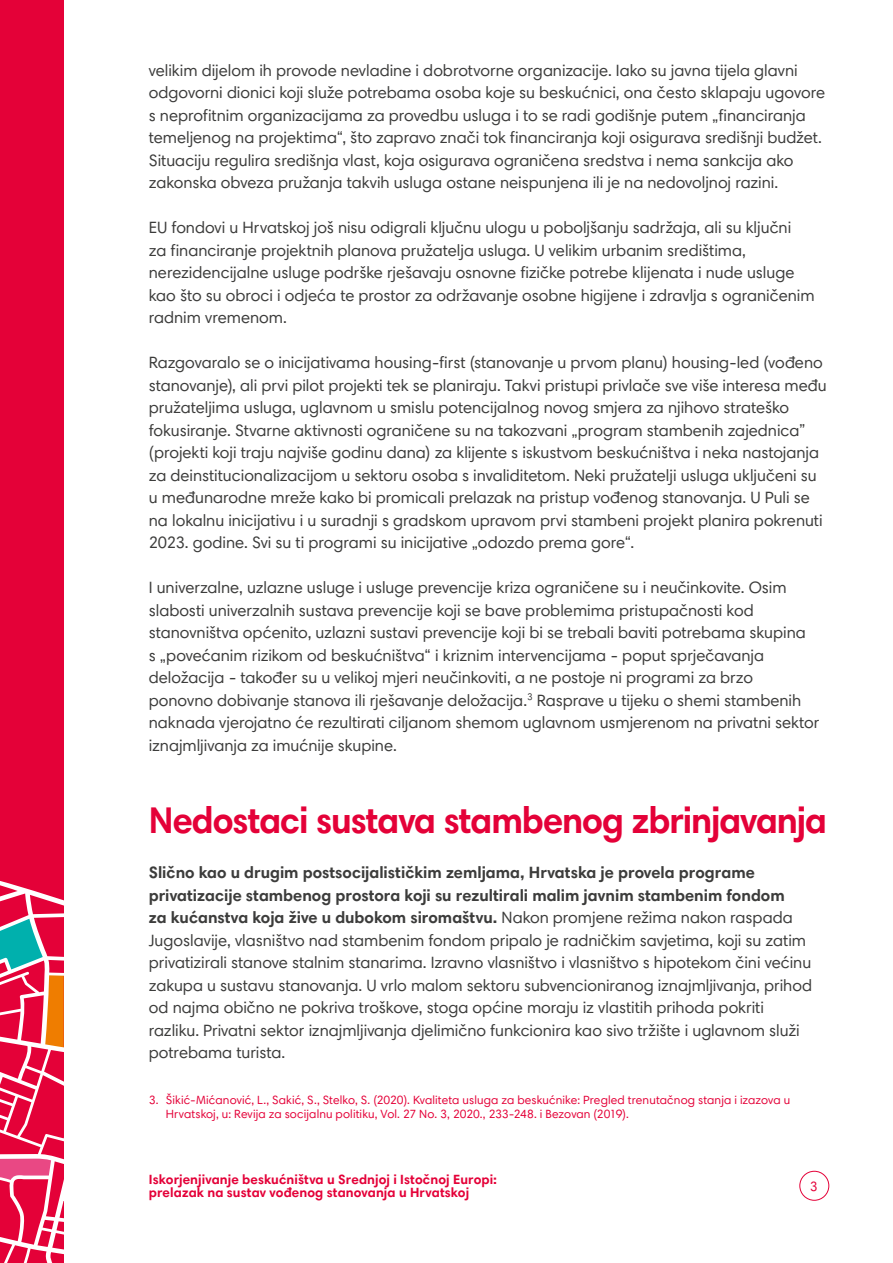
<style>
.page{position:relative;width:893px;height:1263px;background:#fff}
.page>*{position:absolute;margin:0;border:0;box-sizing:border-box;transform-origin:0 0}
.Sub-heading_1{font:700 37.5px "Harmonia Sans Pro Cyr";letter-spacing:-.025em;color:#e40138}
.Body_text{font:16.5px/22.5px "Harmonia Sans Pro Cyr";color:#3c3c3b}
.t1{font:700 13.5px/13.5px "Harmonia Sans Pro Cyr";letter-spacing:.01em;color:#e40138}
.t2{font:13.5px "Harmonia Sans Pro Cyr";color:#e40138}
.t3{font:12px/14.4px "Harmonia Sans Pro Cyr";letter-spacing:.01em;color:#e40138}
.s1{font-weight:700}
</style>
<div class="page">
<div style="left:799px;top:1171px;width:30px;height:30px;border:1px solid #e40138;border-radius:50%"></div>
<div style="left:0;top:0;width:64px;height:1263px;background:#e40138"></div>
<svg style="left:0;top:881px;width:64px;height:382px"></svg>
<p class="Body_text" style="left:149px;top:59px;width:678px">velikim dijelom ih provode nevladine i dobrotvorne organizacije. Iako su javna tijela glavni odgovorni dionici koji služe potrebama osoba koje su beskućnici, ona često sklapaju ugovore s neprofitnim organizacijama za provedbu usluga i to se radi godišnje putem „financiranja temeljenog na projektima“, što zapravo znači tok financiranja koji osigurava središnji budžet.<br>Situaciju regulira središnja vlast, koja osigurava ograničena sredstva i nema sankcija ako zakonska obveza pružanja takvih usluga ostane neispunjena ili je na nedovoljnoj razini.</p>
<p class="Body_text" style="left:149px;top:216px;width:667px">EU fondovi u Hrvatskoj još nisu odigrali ključnu ulogu u poboljšanju sadržaja, ali su ključni<br>za financiranje projektnih planova pružatelja usluga. U velikim urbanim središtima, nerezidencijalne usluge podrške rješavaju osnovne fizičke potrebe klijenata i nude usluge kao što su obroci i odjeća te prostor za održavanje osobne higijene i zdravlja s ograničenim radnim vremenom.</p>
<p class="Body_text" style="left:149px;top:351px;width:679px">Razgovaralo se o inicijativama housing-first (stanovanje u prvom planu) housing-led (vođeno stanovanje), ali prvi pilot projekti tek se planiraju. Takvi pristupi privlače sve više interesa među pružateljima usluga, uglavnom u smislu potencijalnog novog smjera za njihovo strateško fokusiranje. Stvarne aktivnosti ograničene su na takozvani „program stambenih zajednica” (projekti koji traju najviše godinu dana) za klijente s iskustvom beskućništva i neka nastojanja za deinstitucionalizacijom u sektoru osoba s invaliditetom. Neki pružatelji usluga uključeni su u međunarodne mreže kako bi promicali prelazak na pristup vođenog stanovanja. U Puli se na lokalnu inicijativu i u suradnji s gradskom upravom prvi stambeni projekt planira pokrenuti 2023. godine. Svi su ti programi su inicijative „odozdo prema gore“.</p>
<p class="Body_text" style="left:149px;top:576px;width:672px">I univerzalne, uzlazne usluge i usluge prevencije kriza ograničene su i neučinkovite. Osim slabosti univerzalnih sustava prevencije koji se bave problemima pristupačnosti kod stanovništva općenito, uzlazni sustavi prevencije koji bi se trebali baviti potrebama skupina<br>s „povećanim rizikom od beskućništva“ i kriznim intervencijama - poput sprječavanja deložacija - također su u velikoj mjeri neučinkoviti, a ne postoje ni programi za brzo ponovno dobivanje stanova ili rješavanje deložacija.<sup>3</sup> Rasprave u tijeku o shemi stambenih naknada vjerojatno će rezultirati ciljanom shemom uglavnom usmjerenom na privatni sektor iznajmljivanja za imućnije skupine.</p>
<p class="Sub-heading_1" style="left:149px;top:797px;width:680px">Nedostaci sustava stambenog zbrinjavanja</p>
<p class="Body_text" style="left:149px;top:861px;width:665px"><span class="s1">Slično kao u drugim postsocijalističkim zemljama, Hrvatska je provela programe privatizacije stambenog prostora koji su rezultirali malim javnim stambenim fondom<br>za kućanstva koja žive u dubokom siromaštvu.</span> Nakon promjene režima nakon raspada Jugoslavije, vlasništvo nad stambenim fondom pripalo je radničkim savjetima, koji su zatim privatizirali stanove stalnim stanarima. Izravno vlasništvo i vlasništvo s hipotekom čini većinu zakupa u sustavu stanovanja. U vrlo malom sektoru subvencioniranog iznajmljivanja, prihod od najma obično ne pokriva troškove, stoga općine moraju iz vlastitih prihoda pokriti razliku. Privatni sektor iznajmljivanja djelimično funkcionira kao sivo tržište i uglavnom služi potrebama turista.</p>
<p class="t3" style="left:166px;top:1092px;width:626px;text-indent:-17px">3. Šikić-Mićanović, L., Sakić, S., Stelko, S. (2020). Kvaliteta usluga za beskućnike: Pregled trenutačnog stanja i izazova u<br>Hrvatskoj, u: Revija za socijalnu politiku, Vol. 27 No. 3, 2020., 233-248. i Bezovan (2019).</p>
<p class="t1" style="left:149px;top:1172px;width:350px">Iskorjenjivanje beskućništva u Srednjoj i Istočnoj Europi: prelazak na sustav vođenog stanovanja u Hrvatskoj</p>
<p class="t2" style="left:810px;top:1178px;width:9px">3</p>
</div>
